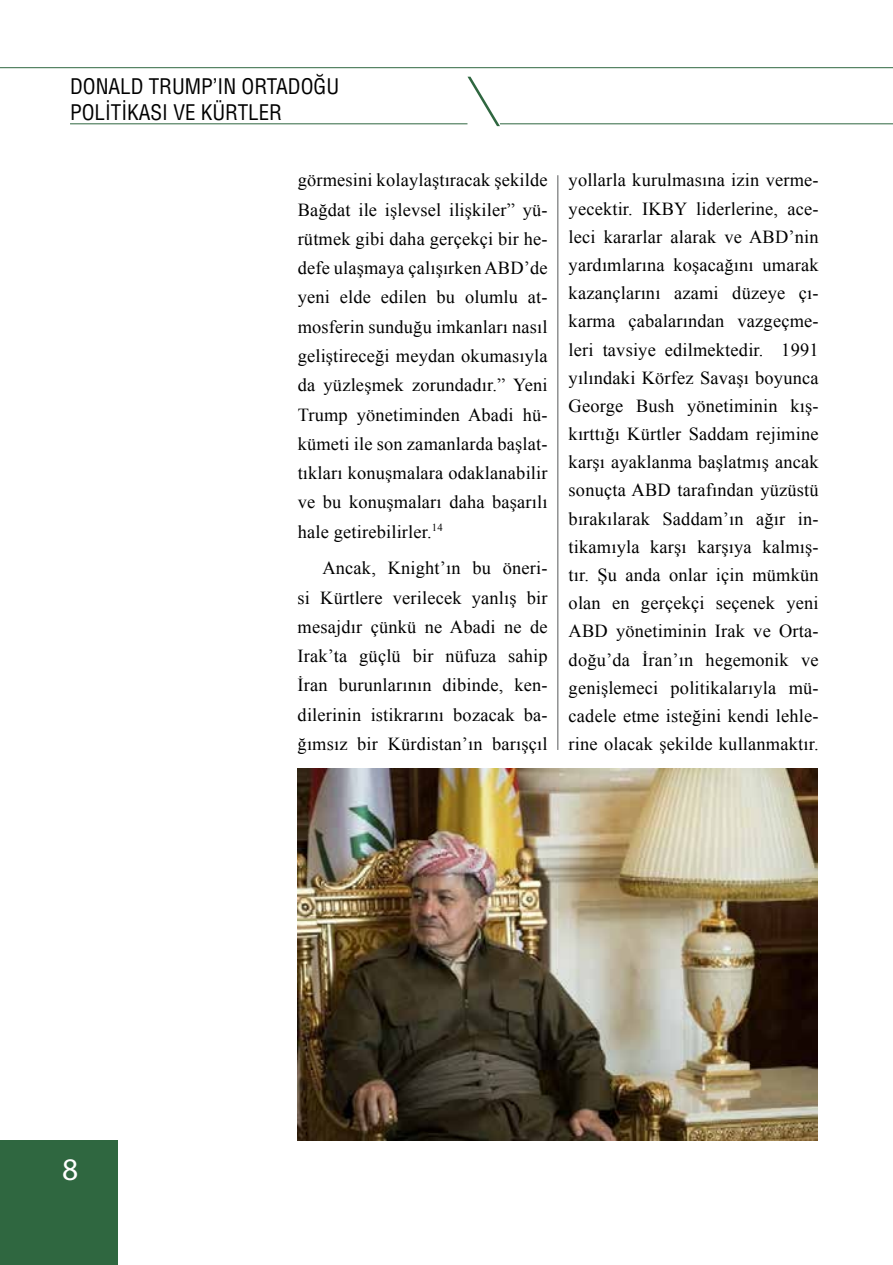
<style>
.page{position:relative;width:893px;height:1265px;background:#fff}
.page>*{position:absolute;margin:0;border:0;box-sizing:border-box;transform-origin:0 0}
.t1{font:31.5px "Myriad Pro";color:#fff}
.t2{font:condensed 21px/25.2px "Helvetica LT Std";color:#000}
.t3{font:18.38px/28.2px "Times New Roman";letter-spacing:.01em;color:#000;text-align:justify}
</style>
<div class="page">
<hr style="left:500px;top:123px;width:393px;height:1px;background:#2f6740">
<hr style="left:0;top:67px;width:893px;height:1px;background:#2f6740">
<svg style="left:467px;top:77px;width:33px;height:49px"></svg>
<hr style="left:70px;top:123px;width:397px;height:1px;background:#2f6740">
<div style="left:0;top:1141px;width:117px;height:124px;background:#2f6740"></div>
<hr style="left:558px;top:175px;width:1px;height:575px;background:#58595b">
<img style="left:298px;top:769px;width:520px;height:371px">
<p class="t2" style="left:70px;top:74px;width:271px">DONALD TRUMP’IN ORTADOĞU<br>POLITIKASI VE KÜRTLER</p>
<p class="t3" style="left:298px;top:165px;width:251px;line-height:29.2px">görmesini kolaylaştıracak şekilde Bağdat ile işlevsel ilişkiler” yü&shy;rütmek gibi daha gerçekçi bir he&shy;defe ulaşmaya çalışırken ABD’de yeni elde edilen bu olumlu at&shy;mosferin sunduğu imkanları nasıl geliştireceği meydan okumasıyla da yüzleşmek zorundadır.” Yeni Trump yönetiminden Abadi hü&shy;kümeti ile son zamanlarda başlat&shy;tıkları konuşmalara odaklanabilir ve bu konuşmaları daha başarılı hale getirebilirler.<sup>14</sup></p>
<p class="t3" style="left:298px;top:553px;width:251px;line-height:29.2px;text-indent:25px">Ancak, Knight’ın bu öneri&shy;si Kürtlere verilecek yanlış bir mesajdır çünkü ne Abadi ne de Irak’ta güçlü bir nüfuza sahip İran burunlarının dibinde, ken&shy;dilerinin istikrarını bozacak ba&shy;ğımsız bir Kürdistan’ın barışçıl</p>
<p class="t3" style="left:569px;top:166px;width:251px">yollarla kurulmasına izin verme&shy;yecektir. IKBY liderlerine, ace&shy;leci kararlar alarak ve ABD’nin yardımlarına koşacağını umarak kazançlarını azami düzeye çı&shy;karma çabalarından vazgeçme&shy;leri tavsiye edilmektedir. 1991 yılındaki Körfez Savaşı boyunca George Bush yönetiminin kış&shy;kırttığı Kürtler Saddam rejimine karşı ayaklanma başlatmış ancak sonuçta ABD tarafından yüzüstü bırakılarak Saddam’ın ağır in&shy;tikamıyla karşı karşıya kalmış&shy;tır. Şu anda onlar için mümkün olan en gerçekçi seçenek yeni ABD yönetiminin Irak ve Orta&shy;doğu’da İran’ın hegemonik ve genişlemeci politikalarıyla mü&shy;cadele etme isteğini kendi lehle&shy;rine olacak şekilde kullanmaktır.</p>
<h1 class="t1" style="left:62px;top:1150px;width:18px">8</h1>
</div>
